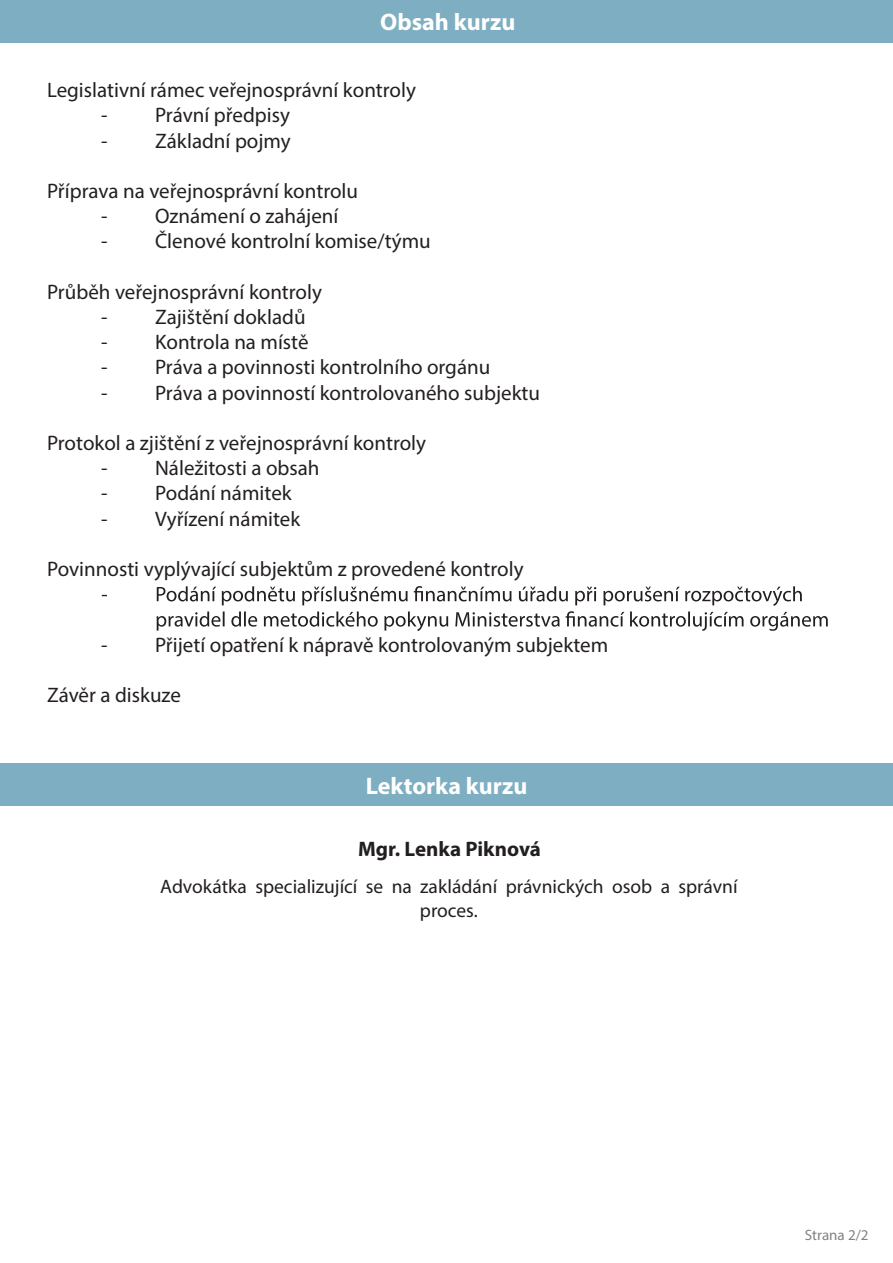
<style>
.page{position:relative;width:893px;height:1263px;background:#fff}
.page>*{position:absolute;margin:0;border:0;box-sizing:border-box;transform-origin:0 0}
.t1{font:700 24px "Myriad Pro";color:#fff}
.t2{font:21px "Myriad Pro";color:#231f20}
.t3{font:700 21px "Myriad Pro";color:#231f20}
.t4{font:19.5px/23.4px "Myriad Pro";color:#231f20;text-align:center}
.t5{font:15px "Myriad Pro";color:#808285}
</style>
<div class="page">
<div style="left:1px;top:763px;width:892px;height:42px;background:#7eaec2"></div>
<div style="left:0;top:0;width:893px;height:42px;background:#7eaec2"></div>
<svg style="left:102px;top:586px;width:726px;height:45px"></svg>
<p class="t1" style="left:380px;top:6px;width:137px">Obsah kurzu</p>
<p class="t2" style="left:47px;top:77px;width:370px">Legislativní rámec veřejnosprávní kontroly</p>
<p class="t2" style="left:101px;top:102px;width:190px">- Právní předpisy</p>
<p class="t2" style="left:101px;top:128px;width:191px">- Základní pojmy</p>
<p class="t2" style="left:47px;top:178px;width:312px">Příprava na veřejnosprávní kontrolu</p>
<p class="t2" style="left:101px;top:203px;width:239px">- Oznámení o zahájení</p>
<p class="t2" style="left:101px;top:228px;width:331px">- Členové kontrolní komise/týmu</p>
<p class="t2" style="left:47px;top:279px;width:276px">Průběh veřejnosprávní kontroly</p>
<p class="t2" style="left:101px;top:304px;width:206px">- Zajištění dokladů</p>
<p class="t2" style="left:101px;top:329px;width:209px">- Kontrola na místě</p>
<p class="t2" style="left:101px;top:354px;width:391px">- Práva a povinnosti kontrolního orgánu</p>
<p class="t2" style="left:101px;top:380px;width:440px">- Práva a povinností kontrolovaného subjektu</p>
<p class="t2" style="left:47px;top:430px;width:380px">Protokol a zjištění z veřejnosprávní kontroly</p>
<p class="t2" style="left:101px;top:455px;width:220px">- Náležitosti a obsah</p>
<p class="t2" style="left:101px;top:480px;width:192px">- Podání námitek</p>
<p class="t2" style="left:101px;top:506px;width:201px">- Vyřízení námitek</p>
<p class="t2" style="left:47px;top:556px;width:478px">Povinnosti vyplývající subjektům z provedené kontroly</p>
<p class="t2" style="left:101px;top:632px;width:509px">- Přijetí opatření k nápravě kontrolovaným subjektem</p>
<p class="t2" style="left:47px;top:682px;width:135px">Závěr a diskuze</p>
<p class="t1" style="left:366px;top:770px;width:163px">Lektorka kurzu</p>
<p class="t3" style="left:358px;top:835px;width:184px">Mgr. Lenka Piknová</p>
<p class="t4" style="left:160px;top:875px;width:579px">Advokátka specializující se na zakládání právnických osob a správní proces.</p>
<p class="t5" style="left:805px;top:1225px;width:65px">Strana 2/2</p>
</div>
